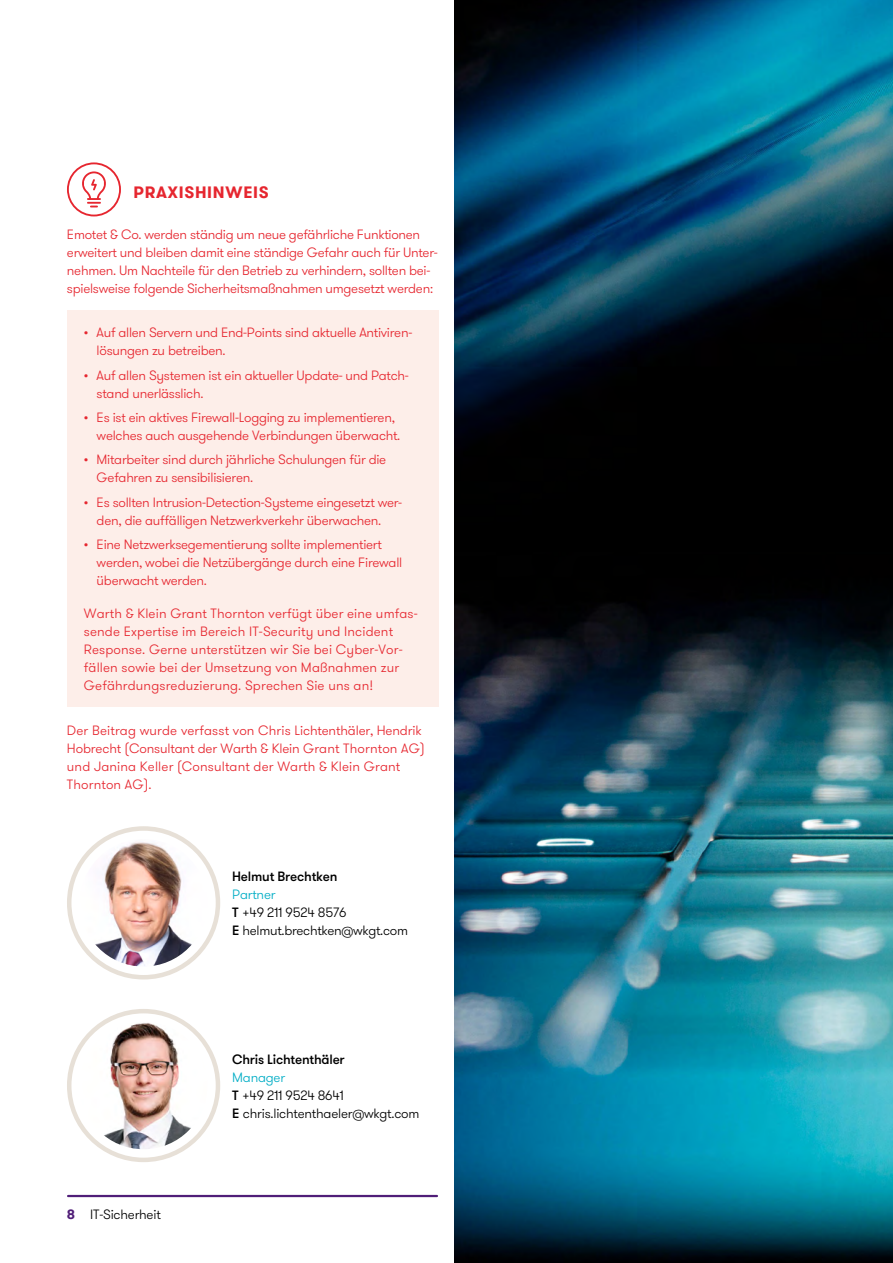
<style>
.page{position:relative;width:893px;height:1263px;background:#fff}
.page>*{position:absolute;margin:0;border:0;box-sizing:border-box;transform-origin:0 0}
.t1{font:700 16.5px "GT Walsheim Pro";letter-spacing:.045em;color:#e6262f}
.t2{font:300 13.5px/18px "GT Walsheim Pro";letter-spacing:-.02em;color:#e6262f}
.t3{font:300 13.5px/18px "GT Walsheim Pro";letter-spacing:.01em;color:#e6262f}
.t4{font:300 13.5px/18px "GT Walsheim Pro";letter-spacing:-.015em;color:#000}
.t5{font:500 13.5px "GT Walsheim Pro";letter-spacing:-.015em;color:#000}
.s1{color:#00adc5}
.s2{font-weight:500}
.s3{font-weight:700;color:#501e78}
</style>
<div class="page">
<hr style="left:68px;top:1195px;width:369px;height:2px;background:#501e78">
<svg style="left:67px;top:162px;width:54px;height:54px"></svg>
<div style="left:67px;top:310px;width:371px;height:397px;background:#fdeee9"></div>
<div style="left:67px;top:826px;width:153px;height:153px;border:4px solid #e7e0d7;border-radius:50%"></div>
<img style="left:80px;top:839px;width:127px;height:127px;border-radius:64px">
<div style="left:67px;top:1009px;width:153px;height:153px;border:4px solid #e7e0d7;border-radius:50%"></div>
<img style="left:80px;top:1022px;width:127px;height:127px;border-radius:64px">
<img style="left:455px;top:0;width:438px;height:1263px">
<p class="t1" style="left:134px;top:182px;width:137px">PRAXISHINWEIS</p>
<p class="t2" style="left:67px;top:225px;width:372px">Emotet &amp; Co. werden ständig um neue gefährliche Funktionen erweitert und bleiben damit eine ständige Gefahr auch für Unter&shy;nehmen. Um Nachteile für den Betrieb zu verhindern, sollten bei&shy;spielsweise folgende Sicherheitsmaßnahmen umgesetzt werden:</p>
<p class="t2" style="left:97px;top:324px;width:317px;text-indent:-13px">• Auf allen Servern und End-Points sind aktuelle Antiviren&shy;lösungen zu betreiben.</p>
<p class="t2" style="left:97px;top:366px;width:314px;text-indent:-13px">• Auf allen Systemen ist ein aktueller Update- und Patch&shy;stand unerlässlich.</p>
<p class="t2" style="left:97px;top:408px;width:305px;text-indent:-13px">• Es ist ein aktives Firewall-Logging zu implementieren, welches auch ausgehende Verbindungen überwacht.</p>
<p class="t2" style="left:97px;top:451px;width:291px;text-indent:-13px">• Mitarbeiter sind durch jährliche Schulungen für die<br>Gefahren zu sensibilisieren.</p>
<p class="t2" style="left:97px;top:493px;width:307px;text-indent:-13px">• Es sollten Intrusion-Detection-Systeme eingesetzt wer&shy;den, die auffälligen Netzwerkverkehr überwachen.</p>
<p class="t2" style="left:97px;top:536px;width:307px;text-indent:-13px">• Eine Netzwerksegementierung sollte implementiert werden, wobei die Netzübergänge durch eine Firewall überwacht werden.</p>
<p class="t3" style="left:84px;top:604px;width:335px">Warth &amp; Klein Grant Thornton verfügt über eine umfas&shy;sende Expertise im Bereich IT-Security und Incident Response. Gerne unterstützen wir Sie bei Cyber-Vor&shy;fällen sowie bei der Umsetzung von Maßnahmen zur Gefährdungsreduzierung. Sprechen Sie uns an!</p>
<p class="t3" style="left:67px;top:721px;width:359px">Der Beitrag wurde verfasst von Chris Lichtenthäler, Hendrik Hobrecht (Consultant der Warth &amp; Klein Grant Thornton AG) und Janina Keller (Consultant der Warth &amp; Klein Grant Thornton AG).</p>
<p class="t5" style="left:232px;top:868px;width:107px">Helmut Brechtken</p>
<p class="t4" style="left:232px;top:885px;width:177px"><span class="s1">Partner<br></span><span class="s2">T</span> +49 211 9524 8576<br><span class="s2">E</span> helmut.brechtken@wkgt.com</p>
<p class="t4" style="left:67px;top:1206px;width:95px"><span class="s3">8</span> IT-Sicherheit</p>
<p class="t5" style="left:232px;top:1050px;width:114px">Chris Lichtenthäler</p>
<p class="t4" style="left:232px;top:1068px;width:189px"><span class="s1">Manager<br></span><span class="s2">T</span> +49 211 9524 8641<br><span class="s2">E</span> chris.lichtenthaeler@wkgt.com</p>
</div>
